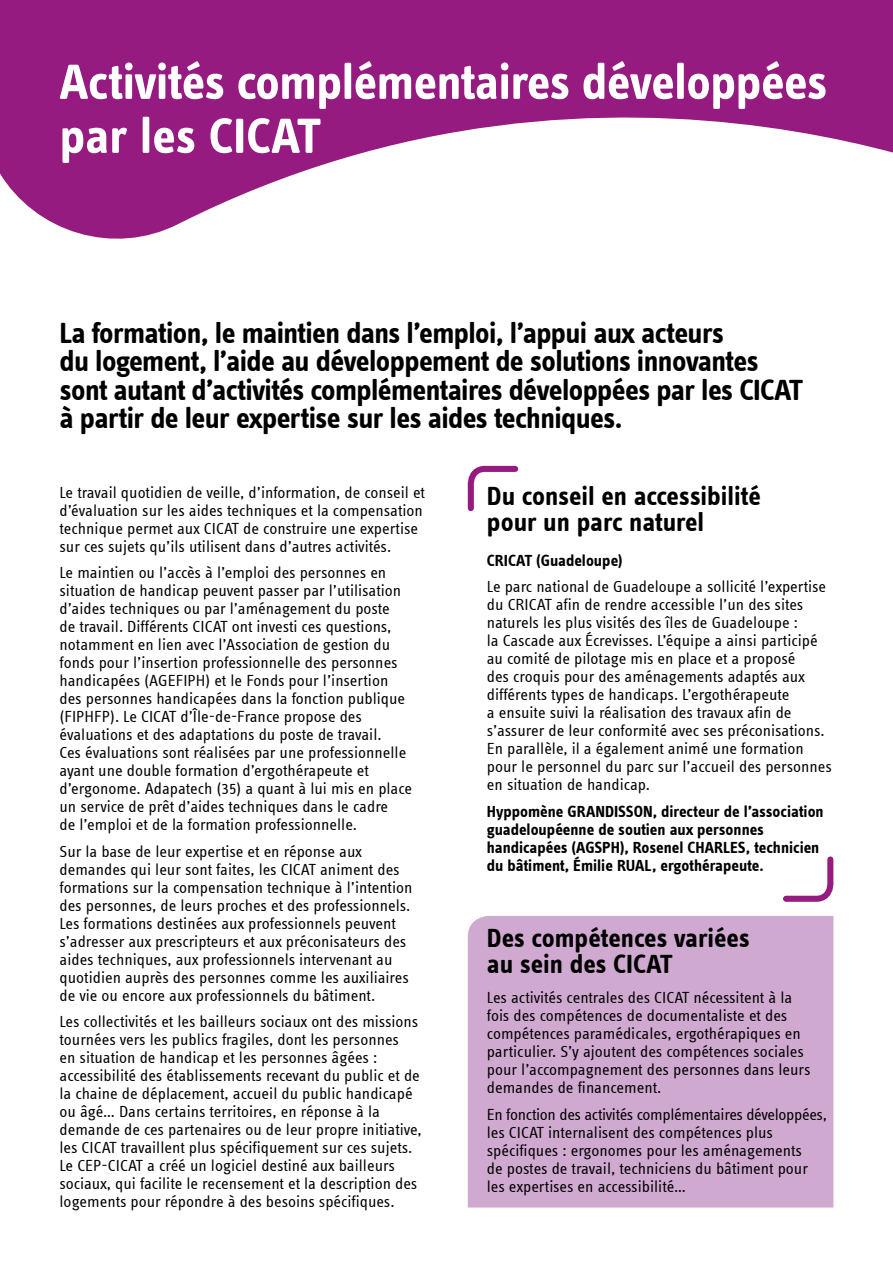
<style>
.page{position:relative;width:893px;height:1263px;background:#fff}
.page>*{position:absolute;margin:0;border:0;box-sizing:border-box;transform-origin:0 0}
.H1_-_Titre{font:700 51px/54px "Info Text Offc";letter-spacing:-.01em;color:#fff}
.Chapeau{font:700 30px/28.5px "Info Text Offc";letter-spacing:-.02em;color:#000}
.H2_-_Sous-titre{font:700 27px/25.5px "Info Text Offc";color:#000}
.Texte_courant_noir{font:16.5px/18px "Info Text Offc";color:#000}
.Texte_courant_noir-2{font:700 16.5px/18px "Info Text Offc";color:#000}
</style>
<div class="page">
<svg style="left:0;top:0;width:637px;height:239px;fill:#951b81"></svg>
<svg style="left:637px;top:0;width:256px;height:153px;background:#a53d94"></svg>
<div style="left:468px;top:916px;width:365px;height:291px;background:#d0a9d0"></div>
<svg style="left:467px;top:465px;width:52px;height:47px"></svg>
<svg style="left:783px;top:856px;width:51px;height:46px"></svg>
<h1 class="H1_-_Titre" style="left:60px;top:55px;width:769px">Activités complémentaires développées par les CICAT</h1>
<p class="Chapeau" style="left:60px;top:319px;width:744px">La formation, le maintien dans l’emploi, l’appui aux acteurs<br>du logement, l’aide au développement de solutions innovantes sont autant d’activités complémentaires développées par les CICAT à partir de leur expertise sur les aides techniques.</p>
<p class="Texte_courant_noir" style="left:60px;top:483px;width:367px">Le travail quotidien de veille, d’information, de conseil et d’évaluation sur les aides techniques et la compensation technique permet aux CICAT de construire une expertise sur ces sujets qu’ils utilisent dans d’autres activités.</p>
<p class="Texte_courant_noir" style="left:60px;top:564px;width:354px">Le maintien ou l’accès à l’emploi des personnes en situation de handicap peuvent passer par l’utilisation d’aides techniques ou par l’aménagement du poste<br>de travail. Différents CICAT ont investi ces questions, notamment en lien avec l’Association de gestion du fonds pour l’insertion professionnelle des personnes handicapées (AGEFIPH) et le Fonds pour l’insertion des personnes handicapées dans la fonction publique (FIPHFP). Le CICAT d’Île-de-France propose des évaluations et des adaptations du poste de travail.<br>Ces évaluations sont réalisées par une professionnelle ayant une double formation d’ergothérapeute et d’ergonome. Adapatech (35) a quant à lui mis en place un service de prêt d’aides techniques dans le cadre<br>de l’emploi et de la formation professionnelle.</p>
<p class="Texte_courant_noir" style="left:60px;top:842px;width:354px">Sur la base de leur expertise et en réponse aux demandes qui leur sont faites, les CICAT animent des formations sur la compensation technique à l’intention des personnes, de leurs proches et des professionnels.<br>Les formations destinées aux professionnels peuvent s’adresser aux prescripteurs et aux préconisateurs des aides techniques, aux professionnels intervenant au quotidien auprès des personnes comme les auxiliaires de vie ou encore aux professionnels du bâtiment.</p>
<p class="Texte_courant_noir" style="left:60px;top:1013px;width:364px">Les collectivités et les bailleurs sociaux ont des missions tournées vers les publics fragiles, dont les personnes<br>en situation de handicap et les personnes âgées : accessibilité des établissements recevant du public et de la chaine de déplacement, accueil du public handicapé ou âgé… Dans certains territoires, en réponse à la demande de ces partenaires ou de leur propre initiative, les CICAT travaillent plus spécifiquement sur ces sujets.<br>Le CEP-CICAT a créé un logiciel destiné aux bailleurs sociaux, qui facilite le recensement et la description des logements pour répondre à des besoins spécifiques.</p>
<h2 class="H2_-_Sous-titre" style="left:487px;top:483px;width:275px">Du conseil en accessibilité pour un parc naturel</h2>
<p class="Texte_courant_noir-2" style="left:487px;top:551px;width:137px">CRICAT (Guadeloupe)</p>
<p class="Texte_courant_noir" style="left:487px;top:578px;width:346px">Le parc national de Guadeloupe a sollicité l’expertise du CRICAT afin de rendre accessible l’un des sites naturels les plus visités des îles de Guadeloupe :<br>la Cascade aux Écrevisses. L’équipe a ainsi participé au comité de pilotage mis en place et a proposé<br>des croquis pour des aménagements adaptés aux différents types de handicaps. L’ergothérapeute<br>a ensuite suivi la réalisation des travaux afin de s’assurer de leur conformité avec ses préconisations.<br>En parallèle, il a également animé une formation pour le personnel du parc sur l’accueil des personnes en situation de handicap.</p>
<p class="Texte_courant_noir-2" style="left:487px;top:802px;width:338px">Hyppomène GRANDISSON, directeur de l’association guadeloupéenne de soutien aux personnes handicapées (AGSPH), Rosenel CHARLES, technicien du bâtiment, Émilie RUAL, ergothérapeute.</p>
<h2 class="H2_-_Sous-titre" style="left:487px;top:925px;width:264px">Des compétences variées au sein des CICAT</h2>
<p class="Texte_courant_noir" style="left:487px;top:989px;width:325px">Les activités centrales des CICAT nécessitent à la fois des compétences de documentaliste et des compétences paramédicales, ergothérapiques en particulier. S’y ajoutent des compétences sociales pour l’accompagnement des personnes dans leurs demandes de financement.</p>
<p class="Texte_courant_noir" style="left:487px;top:1105px;width:341px">En fonction des activités complémentaires développées, les CICAT internalisent des compétences plus spécifiques : ergonomes pour les aménagements<br>de postes de travail, techniciens du bâtiment pour les expertises en accessibilité…</p>
</div>
